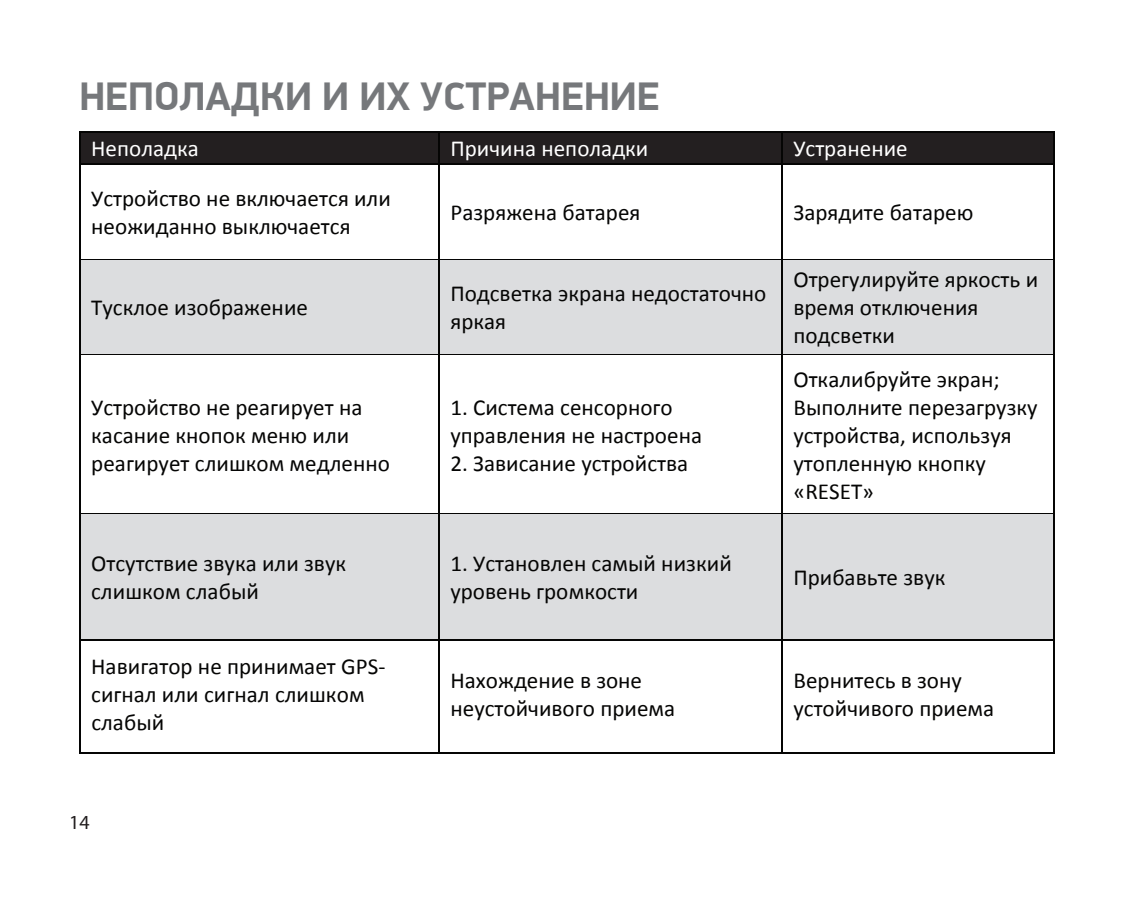
<style>
.page{position:relative;width:1134px;height:908px;background:#fff}
.page>*{position:absolute;margin:0;border:0;box-sizing:border-box;transform-origin:0 0}
.t1{font:700 40px "PF Din Display Pro";color:#76787b}
.t2{font:22.8px/28px "Calibri";color:#050504}
.t3{font:22.8px "Calibri";color:#fff}
.t4{font:20px "Myriad Pro";color:#231f20}
</style>
<div class="page">
<div style="left:79px;top:131px;width:975px;height:33px;background:#231f20"></div>
<div style="left:80px;top:259px;width:974px;height:95px;background:#dcdddf"></div>
<div style="left:80px;top:513px;width:974px;height:126px;background:#dcdddf"></div>
<hr style="left:80px;top:131px;width:358px;height:1px;background:#050504">
<hr style="left:439px;top:131px;width:342px;height:1px;background:#050504">
<hr style="left:782px;top:131px;width:271px;height:1px;background:#050504">
<hr style="left:79px;top:132px;width:1px;height:32px;background:#050504">
<hr style="left:438px;top:132px;width:1px;height:32px;background:#050504">
<hr style="left:781px;top:132px;width:1px;height:32px;background:#050504">
<hr style="left:1053px;top:132px;width:1px;height:32px;background:#050504">
<hr style="left:80px;top:164px;width:358px;height:1px;background:#050504">
<hr style="left:439px;top:164px;width:342px;height:1px;background:#050504">
<hr style="left:782px;top:164px;width:271px;height:1px;background:#050504">
<hr style="left:79px;top:165px;width:1px;height:94px;background:#050504">
<hr style="left:438px;top:165px;width:1px;height:94px;background:#050504">
<hr style="left:781px;top:165px;width:1px;height:94px;background:#050504">
<hr style="left:1053px;top:165px;width:1px;height:94px;background:#050504">
<hr style="left:80px;top:259px;width:358px;height:1px;background:#050504">
<hr style="left:439px;top:259px;width:342px;height:1px;background:#050504">
<hr style="left:782px;top:259px;width:271px;height:1px;background:#050504">
<hr style="left:79px;top:260px;width:1px;height:94px;background:#050504">
<hr style="left:438px;top:260px;width:1px;height:94px;background:#050504">
<hr style="left:781px;top:260px;width:1px;height:94px;background:#050504">
<hr style="left:1053px;top:260px;width:1px;height:94px;background:#050504">
<hr style="left:80px;top:354px;width:358px;height:1px;background:#050504">
<hr style="left:439px;top:354px;width:342px;height:1px;background:#050504">
<hr style="left:782px;top:354px;width:271px;height:1px;background:#050504">
<hr style="left:79px;top:355px;width:1px;height:157px;background:#050504">
<hr style="left:438px;top:355px;width:1px;height:157px;background:#050504">
<hr style="left:781px;top:355px;width:1px;height:157px;background:#050504">
<hr style="left:1053px;top:355px;width:1px;height:157px;background:#050504">
<hr style="left:80px;top:512px;width:358px;height:1px;background:#050504">
<hr style="left:439px;top:512px;width:342px;height:1px;background:#050504">
<hr style="left:782px;top:512px;width:271px;height:1px;background:#050504">
<hr style="left:79px;top:513px;width:1px;height:126px;background:#050504">
<hr style="left:438px;top:513px;width:1px;height:126px;background:#050504">
<hr style="left:781px;top:513px;width:1px;height:126px;background:#050504">
<hr style="left:1053px;top:513px;width:1px;height:126px;background:#050504">
<hr style="left:80px;top:639px;width:358px;height:1px;background:#050504">
<hr style="left:439px;top:639px;width:342px;height:1px;background:#050504">
<hr style="left:782px;top:639px;width:271px;height:1px;background:#050504">
<hr style="left:79px;top:640px;width:1px;height:112px;background:#050504">
<hr style="left:80px;top:752px;width:358px;height:1px;background:#050504">
<hr style="left:438px;top:640px;width:1px;height:112px;background:#050504">
<hr style="left:439px;top:752px;width:342px;height:1px;background:#050504">
<hr style="left:781px;top:640px;width:1px;height:112px;background:#050504">
<hr style="left:782px;top:752px;width:271px;height:1px;background:#050504">
<hr style="left:1053px;top:640px;width:1px;height:112px;background:#050504">
<h1 class="t1" style="left:79px;top:72px;width:582px">НЕПОЛАДКИ И ИХ УСТРАНЕНИЕ</h1>
<p class="t3" style="left:91px;top:134px;width:109px">Неполадка</p>
<p class="t3" style="left:450px;top:134px;width:200px">Причина неполадки</p>
<p class="t3" style="left:793px;top:134px;width:116px">Устранение</p>
<p class="t2" style="left:91px;top:184px;width:301px">Устройство не включается или неожиданно выключается</p>
<p class="t2" style="left:450px;top:198px;width:192px">Разряжена батарея</p>
<p class="t2" style="left:793px;top:198px;width:181px">Зарядите батарею</p>
<p class="t2" style="left:91px;top:293px;width:218px">Тусклое изображение</p>
<p class="t2" style="left:450px;top:279px;width:318px">Подсветка экрана недостаточно яркая</p>
<p class="t2" style="left:91px;top:393px;width:300px">Устройство не реагирует на касание кнопок меню или реагирует слишком медленно</p>
<p class="t2" style="left:450px;top:393px;width:253px">1. Система сенсорного управления не настроена</p>
<p class="t2" style="left:450px;top:449px;width:239px">2. Зависание устройства</p>
<p class="t2" style="left:91px;top:548px;width:256px">Отсутствие звука или звук слишком слабый</p>
<p class="t2" style="left:450px;top:548px;width:283px">1. Установлен самый низкий уровень громкости</p>
<p class="t2" style="left:793px;top:265px;width:246px">Отрегулируйте яркость и время отключения подсветки</p>
<p class="t2" style="left:793px;top:365px;width:246px">Откалибруйте экран;<br>Выполните перезагрузку устройства, используя утопленную кнопку «RESET»</p>
<p class="t2" style="left:793px;top:562px;width:154px">Прибавьте звук</p>
<p class="t2" style="left:91px;top:652px;width:296px">Навигатор не принимает GPS&shy;сигнал или сигнал слишком слабый</p>
<p class="t4" style="left:69px;top:809px;width:22px">14</p>
<p class="t2" style="left:450px;top:666px;width:226px">Нахождение в зоне неустойчивого приема</p>
<p class="t2" style="left:793px;top:666px;width:202px">Вернитесь в зону устойчивого приема</p>
</div>
